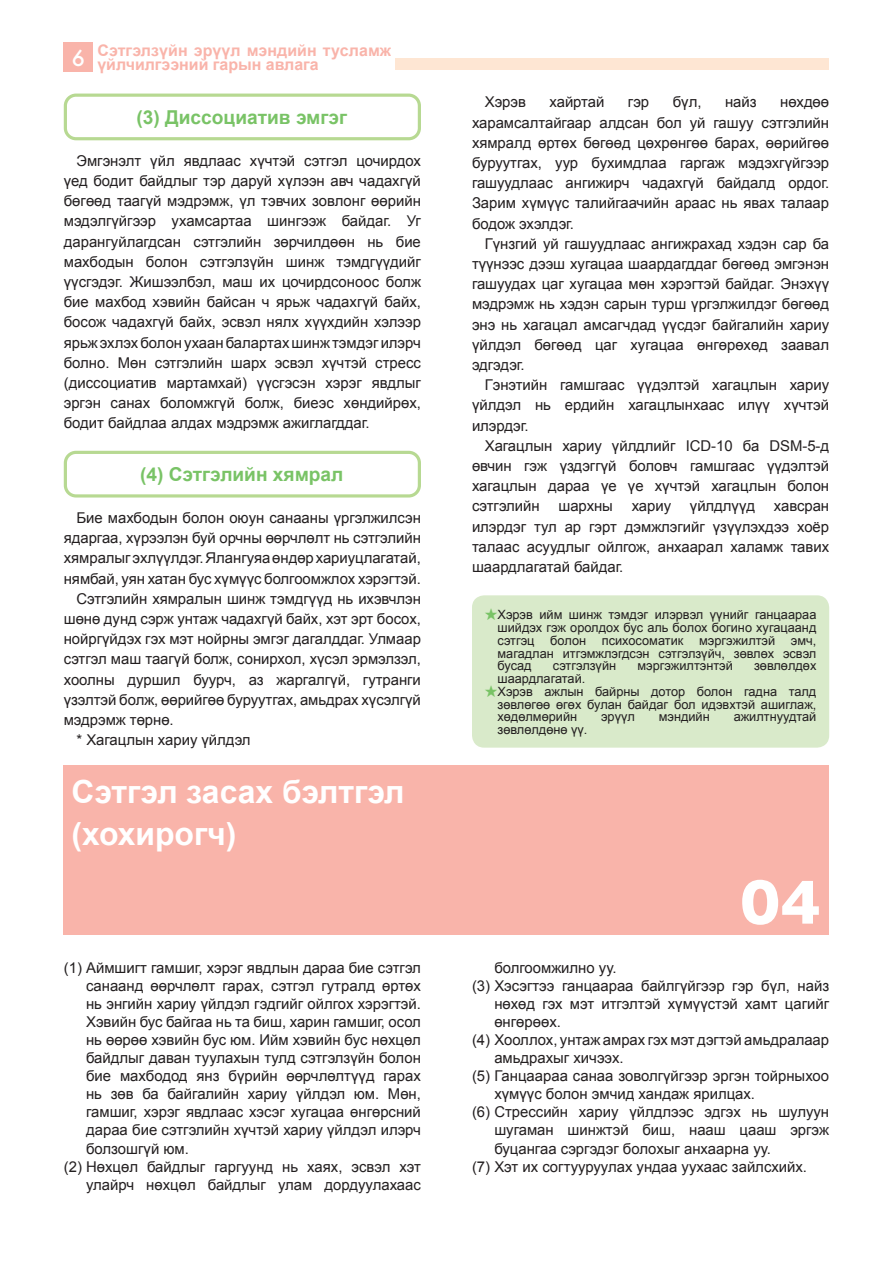
<style>
.page{position:relative;width:893px;height:1263px;background:#fff}
.page>*{position:absolute;margin:0;border:0;box-sizing:border-box;transform-origin:0 0}
.t1{font:800 53.1px "Gothic MB101 Pr 6 N";color:#fff}
.t2{font:700 31.95px/42.5px "Arial";color:#fff}
.t3{font:700 19.2px "Arial";color:#79c366}
.t4{font:700 15.9px/13.8px "Arial";color:#f9b4aa}
.t5{font:14.85px/20.2px "Arial";color:#231f20;text-align:justify}
.t6{font:12.75px/12.8px "Arial";color:#231f20;text-align:justify}
.s1{font-family:"Futura";font-weight:500;font-size:21.3px;color:#fff}
.s2{font-family:"Gothic MB101 Pr 6 N";font-weight:300;color:#79c366}
</style>
<div class="page">
<div style="left:64px;top:43px;width:29px;height:29px;background:#f9b4aa"></div>
<div style="left:395px;top:58px;width:434px;height:12px;background:#fee6d3"></div>
<div style="left:64px;top:765px;width:765px;height:170px;background:#f9b4aa"></div>
<div style="left:64px;top:94px;width:357px;height:46px;border:3px solid #b7d992;border-radius:11px"></div>
<div style="left:474px;top:597px;width:354px;height:149px;background:#d9eaca;border-radius:11px"></div>
<div style="left:472px;top:595px;width:357px;height:153px;border:3px solid #d9eaca;border-radius:11px"></div>
<div style="left:64px;top:451px;width:357px;height:46px;border:3px solid #b7d992;border-radius:11px"></div>
<p class="t4" style="left:97px;top:44px;width:295px;text-indent:-25px"><span class="s1">6</span> Сэтгэлзүйн эрүүл мэндийн тусламж үйлчилгээний гарын авлага</p>
<p class="t3" style="left:137px;top:104px;width:212px">(3) Диссоциатив эмгэг</p>
<p class="t5" style="left:64px;top:151px;width:359px;text-indent:13px">Эмгэнэлт үйл явдлаас хүчтэй сэтгэл цочирдох үед бодит байдлыг тэр даруй хүлээн авч чадахгүй бөгөөд таагүй мэдрэмж, үл тэвчих зовлонг өөрийн мэдэлгүйгээр ухамсартаа шингээж байдаг. Уг дарангуйлагдсан сэтгэлийн зөрчилдөөн нь бие махбодын болон сэтгэлзүйн шинж тэмдгүүдийг үүсгэдэг. Жишээлбэл, маш их цочирдсоноос болж бие махбод хэвийн байсан ч ярьж чадахгүй байх, босож чадахгүй байх, эсвэл нялх хүүхдийн хэлээр ярьж эхлэх болон ухаан балартах шинж тэмдэг илэрч болно. Mөн сэтгэлийн шарх эсвэл хүчтэй стресс (диссоциатив мартамхай) үүсгэсэн хэрэг явдлыг эргэн санах боломжгүй болж, биеэс хөндийрөх, бодит байдлаа алдах мэдрэмж ажиглагддаг.</p>
<p class="t3" style="left:140px;top:462px;width:205px">(4) Сэтгэлийн хямрал</p>
<p class="t5" style="left:64px;top:508px;width:359px;text-indent:13px">Бие махбодын болон оюун санааны үргэлжилсэн ядаргаа, хүрээлэн буй орчны өөрчлөлт нь сэтгэлийн хямралыг эхлүүлдэг. Ялангуяа өндөр хариуцлагатай, нямбай, уян хатан бус хүмүүс болгоомжлох хэрэгтэй.</p>
<p class="t5" style="left:64px;top:589px;width:359px;text-indent:13px">Сэтгэлийн хямралын шинж тэмдгүүд нь ихэвчлэн шөнө дунд сэрж унтаж чадахгүй байх, хэт эрт босох, нойргүйдэх гэх мэт нойрны эмгэг дагалддаг. Улмаар сэтгэл маш таагүй болж, сонирхол, хүсэл эрмэлзэл, хоолны дуршил буурч, аз жаргалгүй, гутранги үзэлтэй болж, өөрийгөө буруутгах, амьдрах хүсэлгүй мэдрэмж төрнө.</p>
<p class="t5" style="left:77px;top:730px;width:176px">* Хагацлын хариу үйлдэл</p>
<p class="t2" style="left:71px;top:771px;width:334px">Сэтгэл засах бэлтгэл (хохирогч)</p>
<p class="t5" style="left:86px;top:959px;width:336px;line-height:18px;text-indent:-22px">(1) Аймшигт гамшиг, хэрэг явдлын дараа бие сэтгэл санаанд өөрчлөлт гарах, сэтгэл гутралд өртөх нь энгийн хариу үйлдэл гэдгийг ойлгох хэрэгтэй.<br>Хэвийн бус байгаа нь та биш, харин гамшиг, осол нь өөрөө хэвийн бус юм. Ийм хэвийн бус нөхцөл байдлыг даван туулахын тулд сэтгэлзүйн болон бие махбодод янз бүрийн өөрчлөлтүүд гарах нь зөв ба байгалийн хариу үйлдэл юм. Mөн, гамшиг, хэрэг явдлаас хэсэг хугацаа өнгөрсний дараа бие сэтгэлийн хүчтэй хариу үйлдэл илэрч болзошгүй юм.</p>
<p class="t5" style="left:64px;top:1157px;width:359px;line-height:18px;text-align:right">(2) Нөхцөл байдлыг гаргуунд нь хаях, эсвэл хэт улайрч нөхцөл байдлыг улам дордуулахаас</p>
<p class="t5" style="left:485px;top:92px;width:43px">Хэрэв</p>
<p class="t5" style="left:549px;top:92px;width:56px">хайртай</p>
<p class="t5" style="left:628px;top:92px;width:23px">гэр</p>
<p class="t5" style="left:673px;top:92px;width:30px">бүл,</p>
<p class="t5" style="left:725px;top:92px;width:33px">найз</p>
<p class="t5" style="left:472px;top:92px;width:359px;text-indent:308px">нөхдөө харамсалтайгаар алдсан бол уй гашуу сэтгэлийн хямралд өртөх бөгөөд цөхрөнгөө барах, өөрийгөө буруутгах, уур бухимдлаа гаргаж мэдэхгүйгээр гашуудлаас ангижирч чадахгүй байдалд ордог.<br>Зарим хүмүүс талийгаачийн араас нь явах талаар бодож эхэлдэг.</p>
<p class="t5" style="left:472px;top:234px;width:359px;text-indent:13px">Гүнзгий уй гашуудлаас ангижрахад хэдэн сар ба түүнээс дээш хугацаа шаардагддаг бөгөөд эмгэнэн гашуудах цаг хугацаа мөн хэрэгтэй байдаг. Энэхүү мэдрэмж нь хэдэн сарын турш үргэлжилдэг бөгөөд энэ нь хагацал амсагчдад үүсдэг байгалийн хариу үйлдэл бөгөөд цаг хугацаа өнгөрөхөд заавал эдгэдэг.</p>
<p class="t5" style="left:472px;top:375px;width:359px;text-indent:13px">Гэнэтийн гамшгаас үүдэлтэй хагацлын хариу үйлдэл нь ердийн хагацлынхаас илүү хүчтэй илэрдэг.</p>
<p class="t5" style="left:472px;top:436px;width:359px;text-indent:13px">Хагацлын хариу үйлдлийг ICD-10 ба DSM-5-д өвчин гэж үздэггүй боловч гамшгаас үүдэлтэй хагацлын дараа үе үе хүчтэй хагацлын болон сэтгэлийн</p>
<p class="t5" style="left:558px;top:496px;width:56px">шархны</p>
<p class="t5" style="left:632px;top:496px;width:41px">хариу</p>
<p class="t5" style="left:690px;top:496px;width:67px">үйлдлүүд</p>
<p class="t5" style="left:472px;top:496px;width:359px;text-indent:302px">хавсран илэрдэг тул ар гэрт дэмжлэгийг үзүүлэхдээ хоёр талаас асуудлыг ойлгож, анхаарал халамж тавих шаардлагатай байдаг.</p>
<p class="t6" style="left:497px;top:609px;width:320px;text-indent:-13px"><span class="s2">★</span>Хэрэв ийм шинж тэмдэг илэрвэл үүнийг ганцаараа шийдэх гэж оролдох бус аль болох богино хугацаанд сэтгэц болон психосоматик мэргэжилтэй эмч, магадлан итгэмжлэгдсэн сэтгэлзүйч, зөвлөх эсвэл бусад</p>
<p class="t6" style="left:553px;top:660px;width:65px">сэтгэлзүйн</p>
<p class="t6" style="left:637px;top:660px;width:97px">мэргэжилтэнтэй</p>
<p class="t6" style="left:754px;top:660px;width:64px">зөвлөлдөх</p>
<p class="t6" style="left:497px;top:672px;width:89px">шаардлагатай.</p>
<p class="t6" style="left:497px;top:685px;width:320px;text-indent:-13px"><span class="s2">★</span>Хэрэв ажлын байрны дотор болон гадна талд зөвлөгөө өгөх булан байдаг бол идэвхтэй ашиглаж, хөдөлмөрийн</p>
<p class="t6" style="left:601px;top:711px;width:35px">эрүүл</p>
<p class="t6" style="left:659px;top:711px;width:53px">мэндийн</p>
<p class="t6" style="left:734px;top:711px;width:84px">ажилтнуудтай</p>
<p class="t6" style="left:497px;top:723px;width:91px">зөвлөлдөнө үү.</p>
<p class="t1" style="left:740px;top:859px;width:82px">04</p>
<p class="t5" style="left:494px;top:957px;width:124px">болгоомжилно уу.</p>
<p class="t5" style="left:472px;top:976px;width:359px">(3) Хэсэгтээ ганцаараа байлгүйгээр гэр бүл, найз</p>
<p class="t5" style="left:494px;top:994px;width:336px">нөхөд гэх мэт итгэлтэй хүмүүстэй хамт цагийг</p>
<p class="t5" style="left:494px;top:1012px;width:68px">өнгөрөөх.</p>
<p class="t5" style="left:472px;top:1030px;width:359px">(4) Хооллох, унтаж амрах гэх мэт дэгтэй амьдралаар</p>
<p class="t5" style="left:494px;top:1048px;width:131px">амьдрахыг хичээх.</p>
<p class="t5" style="left:472px;top:1066px;width:359px">(5) Ганцаараа санаа зоволгүйгээр эргэн тойрныхоо</p>
<p class="t5" style="left:494px;top:1084px;width:262px">хүмүүс болон эмчид хандаж ярилцах.</p>
<p class="t5" style="left:472px;top:1102px;width:359px">(6) Стрессийн хариу үйлдлээс эдгэх нь шулуун</p>
<p class="t5" style="left:494px;top:1120px;width:336px">шугаман шинжтэй биш, нааш цааш эргэж</p>
<p class="t5" style="left:494px;top:1138px;width:278px">буцангаа сэргэдэг болохыг анхаарна уу.</p>
<p class="t5" style="left:472px;top:1156px;width:337px">(7) Хэт их согтууруулах ундаа уухаас зайлсхийх.</p>
</div>
